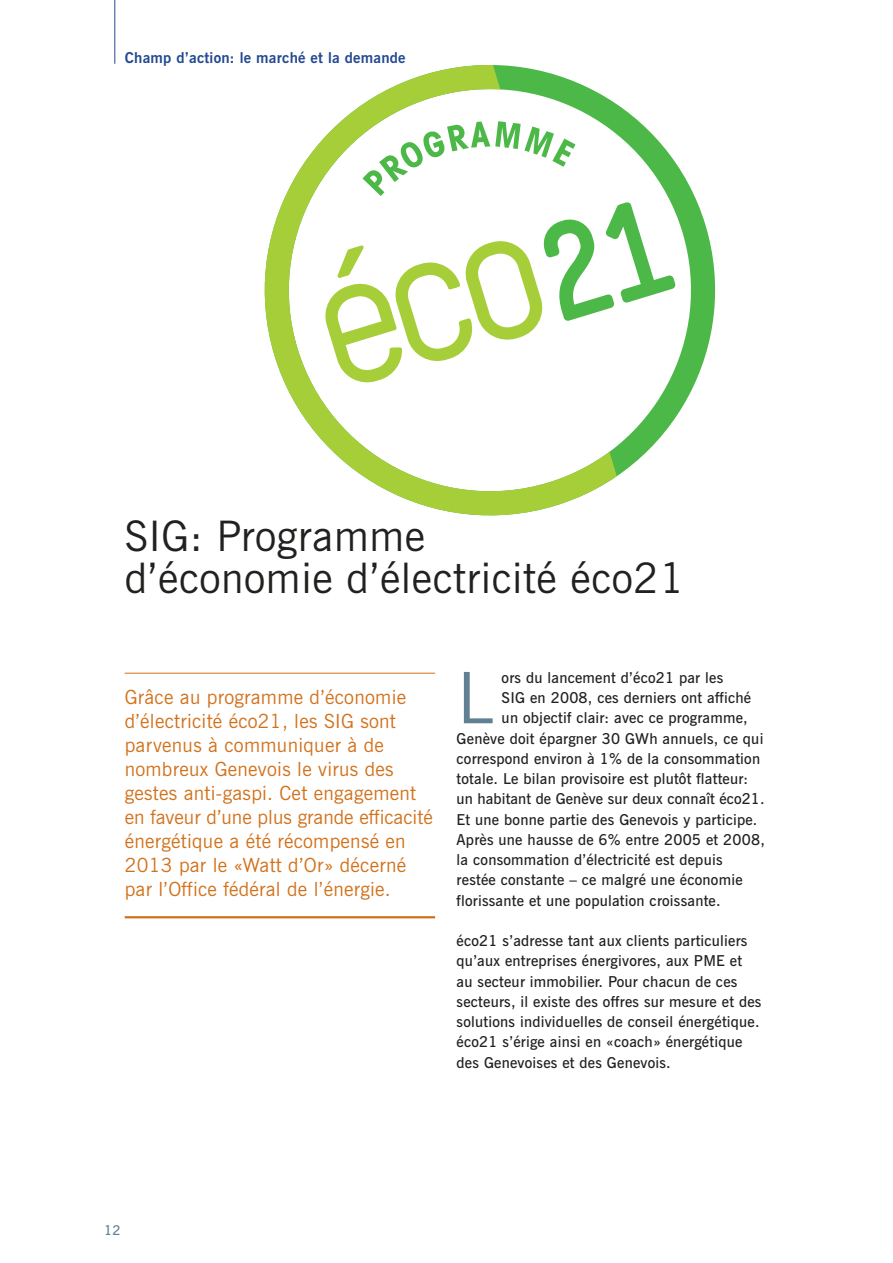
<style>
.page{position:relative;width:893px;height:1263px;background:#fff}
.page>*{position:absolute;margin:0;border:0;box-sizing:border-box;transform-origin:0 0}
.t1{font:70.95px "News Gothic BT";color:#618094}
.t2{font:42px/42px "News Gothic BT";letter-spacing:.015em;color:#212120}
.t3{font:19.5px/24px "News Gothic BT";letter-spacing:.015em;color:#d3711b}
.t4{font:600 15px/20.2px "News Gothic BT";letter-spacing:.015em;color:#212120}
.t5{font:700 15px "News Gothic BT";letter-spacing:.015em;color:#254a90}
.t6{font:600 13.5px "News Gothic BT";color:#618094}
</style>
<div class="page">
<svg style="left:617px;top:104px;width:98px;height:372px"></svg>
<svg style="left:265px;top:65px;width:352px;height:450px"></svg>
<svg style="left:362px;top:121px;width:213px;height:75px"></svg>
<svg style="left:322px;top:202px;width:354px;height:184px"></svg>
<hr style="left:125px;top:673px;width:310px;height:1px;background:#d3711b">
<hr style="left:125px;top:916px;width:310px;height:2px;background:#d3711b">
<hr style="left:115px;top:0;width:1px;height:64px;background:#254a90">
<p class="t5" style="left:125px;top:52px;width:282px">Champ d’action: le marché et la demande</p>
<h2 class="t2" style="left:125px;top:519px;width:561px">SIG: Programme<br>d’économie d’électricité éco21</h2>
<p class="t3" style="left:125px;top:687px;width:310px">Grâce au programme d’économie d’électricité éco21, les SIG sont parvenus à communiquer à de nombreux Genevois le virus des gestes anti-gaspi. Cet engagement en faveur d’une plus grande efficacité énergétique a été récompensé en<br>2013 par le «Watt d’Or» décerné par l’Office fédéral de l’énergie.</p>
<h1 class="t1" style="left:457px;top:672px;width:38px">L</h1>
<p class="t4" style="left:502px;top:669px;width:223px">ors du lancement d’éco21 par les</p>
<p class="t4" style="left:502px;top:689px;width:251px">SIG en 2008, ces derniers ont affiché</p>
<p class="t4" style="left:502px;top:709px;width:248px">un objectif clair: avec ce programme,</p>
<p class="t4" style="left:457px;top:729px;width:308px">Genève doit épargner 30 GWh annuels, ce qui</p>
<p class="t4" style="left:457px;top:750px;width:305px">correspond environ à 1% de la consommation</p>
<p class="t4" style="left:457px;top:770px;width:293px">totale. Le bilan provisoire est plutôt flatteur:</p>
<p class="t4" style="left:457px;top:790px;width:309px">un habitant de Genève sur deux connaît éco21.</p>
<p class="t4" style="left:457px;top:810px;width:302px">Et une bonne partie des Genevois y participe.</p>
<p class="t4" style="left:457px;top:831px;width:310px">Après une hausse de 6% entre 2005 et 2008,</p>
<p class="t4" style="left:457px;top:851px;width:267px">la consommation d’électricité est depuis</p>
<p class="t4" style="left:457px;top:871px;width:288px">restée constante – ce malgré une économie</p>
<p class="t4" style="left:457px;top:891px;width:265px">florissante et une population croissante.</p>
<p class="t4" style="left:457px;top:932px;width:306px">éco21 s’adresse tant aux clients particuliers qu’aux entreprises énergivores, aux PME et au secteur immobilier. Pour chacun de ces secteurs, il existe des offres sur mesure et des solutions individuelles de conseil énergétique. éco21 s’érige ainsi en «coach» énergétique des Genevoises et des Genevois.</p>
<p class="t6" style="left:104px;top:1225px;width:18px">12</p>
</div>
